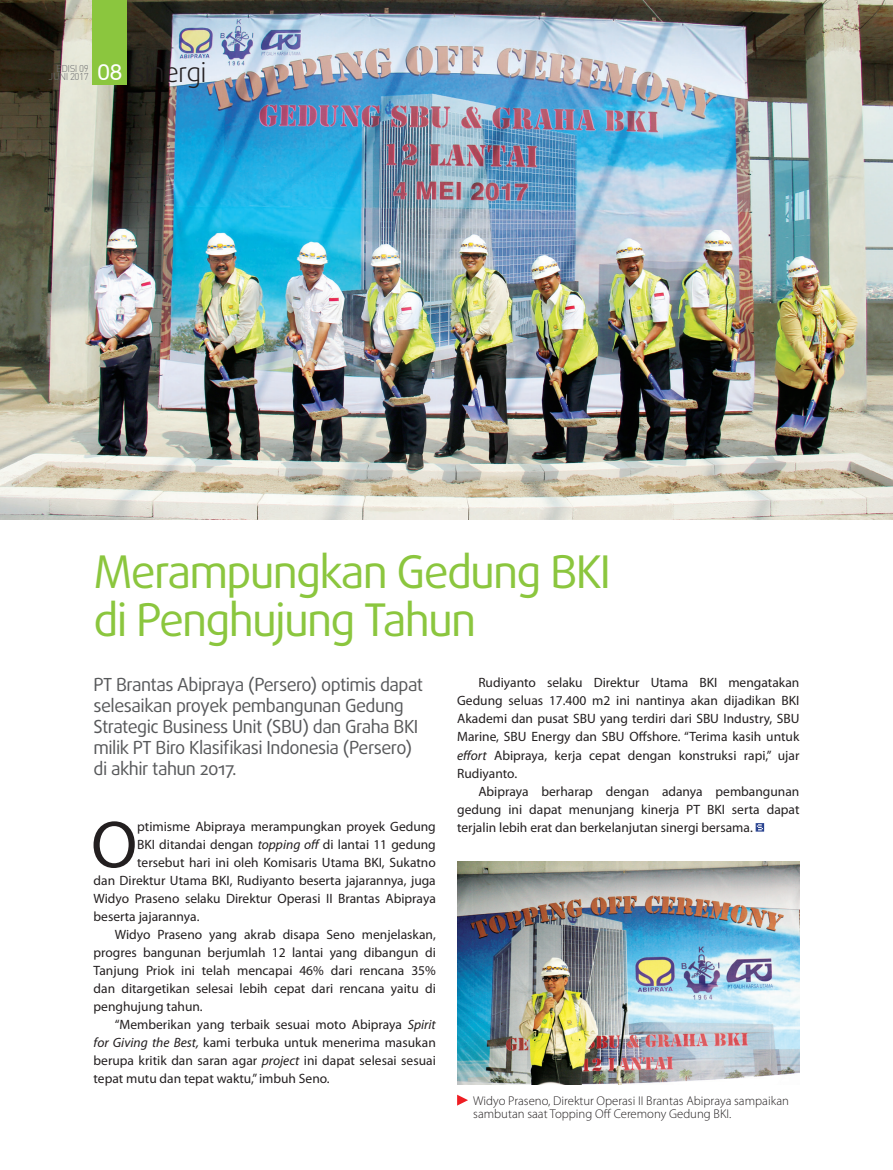
<style>
.page{position:relative;width:893px;height:1170px;background:#fff}
.page>*{position:absolute;margin:0;border:0;box-sizing:border-box;transform-origin:0 0}
.t1{font:66.9px "Myriad Pro";color:#231f20}
.t2{font:45px/48px "Daxline Pro";letter-spacing:-.04em;color:#8bc63e}
.t3{font:300 27px "Daxline Pro";letter-spacing:-.025em;color:#231f20}
.t4{font:18px/21px "Daxline Pro";letter-spacing:-.03em;color:#57585a}
.t5{font:13.5px/18px "Myriad Pro";color:#231f20;text-align:justify}
.t6{font:300 12.75px/13.5px "Myriad Pro";color:#231f20}
.t7{font:300 9.75px "DIN";letter-spacing:-.05em;color:#6f7073}
.s1{font-family:"Helvetica Neue CE";font-weight:400;font-size:22.5px;color:#fff}
.s2{font-style:italic}
</style>
<div class="page">
<img style="left:0;top:0;width:893px;height:519px">
<div style="left:93px;top:0;width:34px;height:84px;background:#8bc63e"></div>
<svg style="left:756px;top:823px;width:8px;height:8px"></svg>
<img style="left:457px;top:861px;width:342px;height:223px">
<svg style="left:457px;top:1094px;width:11px;height:11px"></svg>
<p class="t7" style="left:56px;top:62px;width:34px">Edisi 09</p>
<p class="t7" style="left:49px;top:70px;width:6px">JUNI</p>
<p class="t7" style="left:70px;top:70px;width:20px">2017</p>
<h3 class="t3" style="left:97px;top:54px;width:111px"><span class="s1">08</span> sinergi</h3>
<h2 class="t2" style="left:94px;top:548px;width:519px">Merampungkan Gedung BKI di Penghujung Tahun</h2>
<h3 class="t4" style="left:94px;top:674px;width:331px">PT Brantas Abipraya (Persero) optimis dapat selesaikan proyek pembangunan Gedung Strategic Business Unit (SBU) dan Graha BKI milik PT Biro Klasifikasi Indonesia (Persero) di akhir tahun 2017.</h3>
<h1 class="t1" style="left:91px;top:803px;width:48px">O</h1>
<p class="t5" style="left:137px;top:817px;width:300px">ptimisme Abipraya merampungkan proyek Gedung</p>
<p class="t5" style="left:137px;top:835px;width:300px">BKI ditandai dengan <span class="s2">topping off</span> di lantai 11 gedung</p>
<p class="t5" style="left:137px;top:853px;width:300px">tersebut hari ini oleh Komisaris Utama BKI, Sukatno</p>
<p class="t5" style="left:94px;top:871px;width:344px">dan Direktur Utama BKI, Rudiyanto beserta jajarannya, juga</p>
<p class="t5" style="left:94px;top:889px;width:344px">Widyo Praseno selaku Direktur Operasi II Brantas Abipraya</p>
<p class="t5" style="left:94px;top:907px;width:107px">beserta jajarannya.</p>
<p class="t5" style="left:115px;top:925px;width:323px">Widyo Praseno yang akrab disapa Seno menjelaskan,</p>
<p class="t5" style="left:94px;top:943px;width:344px">progres bangunan berjumlah 12 lantai yang dibangun di</p>
<p class="t5" style="left:94px;top:961px;width:344px">Tanjung Priok ini telah mencapai 46% dari rencana 35%</p>
<p class="t5" style="left:94px;top:979px;width:344px">dan ditargetikan selesai lebih cepat dari rencana yaitu di</p>
<p class="t5" style="left:94px;top:997px;width:111px">penghujung tahun.</p>
<p class="t5" style="left:115px;top:1015px;width:323px">“Memberikan yang terbaik sesuai moto Abipraya <span class="s2">Spirit</span></p>
<p class="t5" style="left:94px;top:1033px;width:344px"><span class="s2">for Giving the Best,</span> kami terbuka untuk menerima masukan</p>
<p class="t5" style="left:94px;top:1051px;width:344px">berupa kritik dan saran agar <span class="s2">project</span> ini dapat selesai sesuai</p>
<p class="t5" style="left:94px;top:1069px;width:238px">tepat mutu dan tepat waktu,” imbuh Seno.</p>
<p class="t5" style="left:457px;top:673px;width:344px;text-indent:21px">Rudiyanto selaku Direktur Utama BKI mengatakan Gedung seluas 17.400 m2 ini nantinya akan dijadikan BKI Akademi dan pusat SBU yang terdiri dari SBU Industry, SBU Marine, SBU Energy dan SBU Offshore. “Terima kasih untuk <span class="s2">effort</span> Abipraya, kerja cepat dengan konstruksi rapi,” ujar Rudiyanto.</p>
<p class="t5" style="left:457px;top:781px;width:344px;text-indent:21px">Abipraya berharap dengan adanya pembangunan gedung ini dapat menunjang kinerja PT BKI serta dapat terjalin lebih erat dan berkelanjutan sinergi bersama.</p>
<p class="t6" style="left:473px;top:1093px;width:317px">Widyo Praseno, Direktur Operasi II Brantas Abipraya sampaikan sambutan saat Topping Off Ceremony Gedung BKI.</p>
</div>
